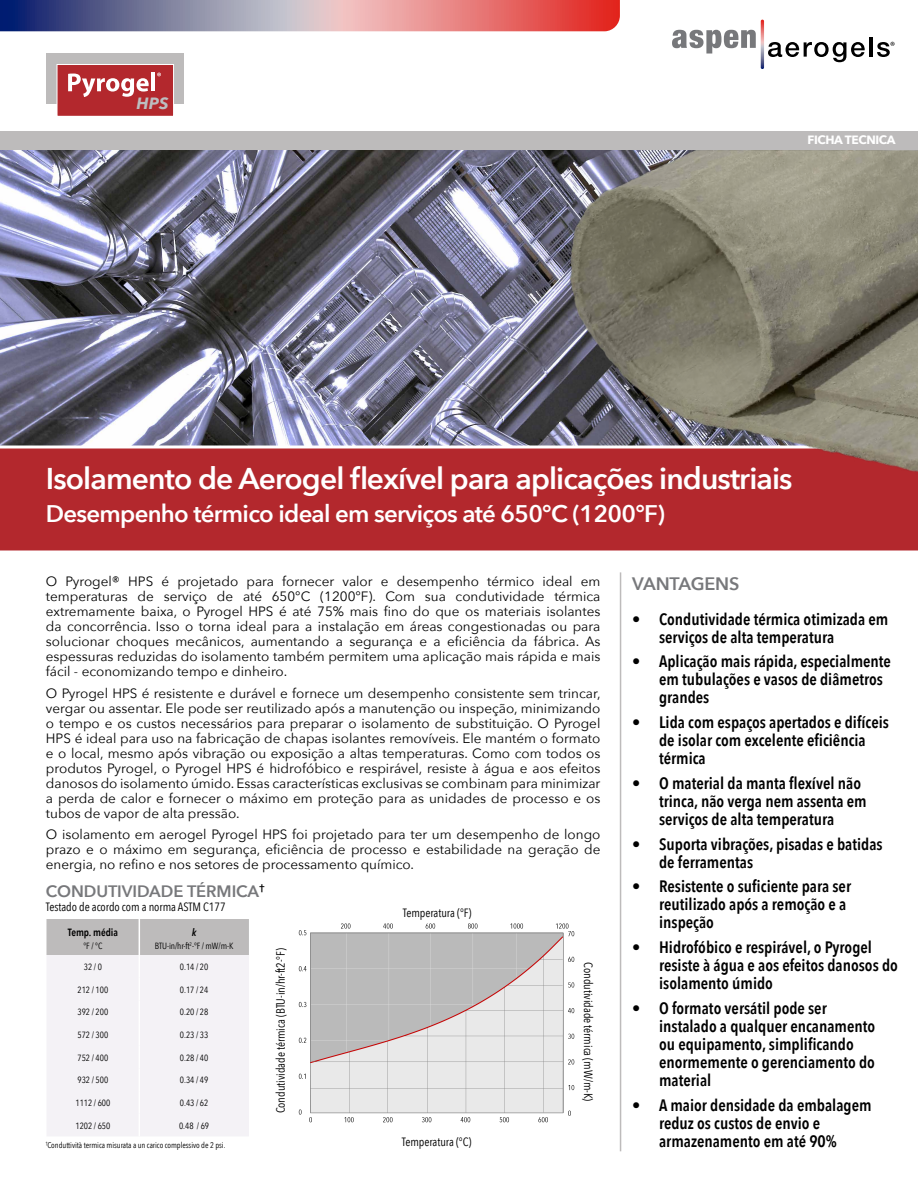
<style>
.page{position:relative;width:918px;height:1188px;background:#fff}
.page>*{position:absolute;margin:0;border:0;box-sizing:border-box;transform-origin:0 0}
.t1{font:600 30px "Avenir Next";letter-spacing:-.03em;color:#fff}
.t2{font:600 24px "Avenir Next";letter-spacing:-.03em;color:#fff}
.t3{font:600 18px "Avenir Next";letter-spacing:-.01em;color:#77787b}
.t4{font:600 16.5px/18px "Avenir Next Condensed";color:#000}
.t5{font:600 16.5px "Avenir Next";letter-spacing:-.005em;color:#77787b}
.t6{font:italic 700 16.2px "Avenir Next";color:#bcbec0}
.t7{font:13.5px/15px "Avenir Next";color:#000;text-align:justify}
.t8{font:12px "Avenir Next Condensed";letter-spacing:-.005em;color:#000}
.t9{font:700 12px "Avenir Next";letter-spacing:-.03em;color:#fff}
.t10{font:600 10.5px "Avenir Next Condensed";letter-spacing:-.005em;color:#000}
.t11{font:italic 600 10.5px "Avenir Next Condensed";color:#000}
.t12{font:9px "Avenir Next Condensed";letter-spacing:-.005em;color:#000}
.t13{font:8.25px "Avenir Next Condensed";letter-spacing:-.005em;color:#000}
</style>
<div class="page">
<img style="left:0;top:150px;width:523px;height:294px">
<svg style="left:672px;top:30px;width:84px;height:24px"></svg>
<svg style="left:768px;top:42px;width:97px;height:20px"></svg>
<hr style="left:869px;top:37px;width:3px;height:20px;background:#000">
<svg style="left:877px;top:42px;width:18px;height:15px"></svg>
<svg style="left:761px;top:20px;width:3px;height:49px"></svg>
<div style="left:46px;top:53px;width:138px;height:50px;background:#bdbbbb"></div>
<div style="left:57px;top:65px;width:117px;height:51px;background:#b3282d"></div>
<div style="left:57px;top:64px;width:117px;height:53px;border:1px solid #fff"></div>
<svg style="left:68px;top:74px;width:81px;height:23px"></svg>
<hr style="left:151px;top:73px;width:4px;height:18px;background:#fff">
<svg style="left:157px;top:73px;width:4px;height:3px"></svg>
<div style="left:0;top:444px;width:918px;height:107px;background:#b3282d"></div>
<svg style="left:0;top:0;width:620px;height:31px;background:#ac7a8c"></svg>
<div style="left:0;top:132px;width:918px;height:18px;background:#bdbbbb"></div>
<img style="left:523px;top:150px;width:395px;height:328px">
<svg style="left:46px;top:919px;width:203px;height:217px"></svg>
<hr style="left:620px;top:572px;width:1px;height:579px;background:#bdbbbb">
<img style="left:298px;top:923px;width:277px;height:200px">
<p class="t6" style="left:137px;top:89px;width:34px">HPS</p>
<p class="t9" style="left:808px;top:129px;width:90px">FICHA TECNICA</p>
<h1 class="t1" style="left:46px;top:453px;width:748px">Isolamento de Aerogel flexível para aplicações industriais</h1>
<h2 class="t2" style="left:46px;top:493px;width:621px">Desempenho térmico ideal em serviços até 650°C (1200°F)</h2>
<p class="t7" style="left:46px;top:573px;width:556px">O Pyrogel® HPS é projetado para fornecer valor e desempenho térmico ideal em temperaturas de serviço de até 650°C (1200°F). Com sua condutividade térmica extremamente baixa, o Pyrogel HPS é até 75% mais fino do que os materiais isolantes da concorrência. Isso o torna ideal para a instalação em áreas congestionadas ou para solucionar choques mecânicos, aumentando a segurança e a eficiência da fábrica. As espessuras reduzidas do isolamento também permitem uma aplicação mais rápida e mais fácil - economizando tempo e dinheiro.</p>
<p class="t7" style="left:46px;top:685px;width:556px">O Pyrogel HPS é resistente e durável e fornece um desempenho consistente sem trincar, vergar ou assentar. Ele pode ser reutilizado após a manutenção ou inspeção, minimizando o tempo e os custos necessários para preparar o isolamento de substituição. O Pyrogel HPS é ideal para uso na fabricação de chapas isolantes removíveis. Ele mantém o formato e o local, mesmo após vibração ou exposição a altas temperaturas. Como com todos os produtos Pyrogel, o Pyrogel HPS é hidrofóbico e respirável, resiste à água e aos efeitos danosos do isolamento úmido. Essas características exclusivas se combinam para minimizar a perda de calor e fornecer o máximo em proteção para as unidades de processo e os tubos de vapor de alta pressão.</p>
<p class="t7" style="left:46px;top:827px;width:556px">O isolamento em aerogel Pyrogel HPS foi projetado para ter um desempenho de longo prazo e o máximo em segurança, eficiência de processo e estabilidade na geração de energia, no refino e nos setores de processamento químico.</p>
<p class="t5" style="left:46px;top:877px;width:220px">CONDUTIVIDADE TÉRMICA<sup>†</sup></p>
<p class="t8" style="left:46px;top:897px;width:181px">Testado de acordo com a norma ASTM C177</p>
<p class="t10" style="left:68px;top:923px;width:52px">Temp. média</p>
<p class="t12" style="left:83px;top:938px;width:20px">°F / °C</p>
<p class="t11" style="left:192px;top:925px;width:6px">k</p>
<p class="t12" style="left:155px;top:938px;width:80px">BTU-in/hr-ft<sup>2</sup>-°F / mW/m-K</p>
<p class="t12" style="left:84px;top:959px;width:20px">32 / 0</p>
<p class="t12" style="left:180px;top:959px;width:30px">0.14 / 20</p>
<p class="t12" style="left:78px;top:982px;width:32px">212 / 100</p>
<p class="t12" style="left:180px;top:982px;width:30px">0.17 / 24</p>
<p class="t12" style="left:78px;top:1005px;width:32px">392 / 200</p>
<p class="t12" style="left:180px;top:1005px;width:30px">0.20 / 28</p>
<p class="t12" style="left:78px;top:1027px;width:32px">572 / 300</p>
<p class="t12" style="left:180px;top:1027px;width:30px">0.23 / 33</p>
<p class="t12" style="left:78px;top:1050px;width:32px">752 / 400</p>
<p class="t12" style="left:180px;top:1050px;width:30px">0.28 / 40</p>
<p class="t12" style="left:78px;top:1073px;width:32px">932 / 500</p>
<p class="t12" style="left:180px;top:1073px;width:30px">0.34 / 49</p>
<p class="t12" style="left:75px;top:1095px;width:36px">1112 / 600</p>
<p class="t12" style="left:180px;top:1095px;width:30px">0.43 / 62</p>
<p class="t12" style="left:75px;top:1118px;width:36px">1202 / 650</p>
<p class="t12" style="left:179px;top:1118px;width:31px">0.48 / 69</p>
<p class="t13" style="left:46px;top:1138px;width:181px"><sup>†</sup>Conduttività termica misurata a un carico complessivo de 2 psi.</p>
<p class="t8" style="left:270px;top:1113px;width:166px;rotate:-90deg">Condutividade térmica (BTU-in/hr-ft2-°F)</p>
<p class="t8" style="left:403px;top:902px;width:70px">Temperatura (°F)</p>
<p class="t8" style="left:402px;top:1131px;width:71px">Temperatura (°C)</p>
<p class="t8" style="left:599px;top:962px;width:141px;rotate:90deg">Condutividade térmica (mW/m-K)</p>
<h3 class="t3" style="left:632px;top:569px;width:109px">VANTAGENS</h3>
<p class="t4" style="left:659px;top:609px;width:231px;text-indent:-27px">• Condutividade térmica otimizada em serviços de alta temperatura</p>
<p class="t4" style="left:659px;top:652px;width:233px;text-indent:-27px">• Aplicação mais rápida, especialmente em tubulações e vasos de diâmetros grandes</p>
<p class="t4" style="left:659px;top:713px;width:231px;text-indent:-27px">• Lida com espaços apertados e difíceis de isolar com excelente eficiência térmica</p>
<p class="t4" style="left:659px;top:774px;width:209px;text-indent:-27px">• O material da manta flexível não trinca, não verga nem assenta em serviços de alta temperatura</p>
<p class="t4" style="left:659px;top:834px;width:225px;text-indent:-27px">• Suporta vibrações, pisadas e batidas de ferramentas</p>
<p class="t4" style="left:659px;top:877px;width:193px;text-indent:-27px">• Resistente o suficiente para ser reutilizado após a remoção e a inspeção</p>
<p class="t4" style="left:659px;top:938px;width:240px;text-indent:-27px">• Hidrofóbico e respirável, o Pyrogel resiste à água e aos efeitos danosos do isolamento úmido</p>
<p class="t4" style="left:659px;top:999px;width:218px;text-indent:-27px">• O formato versátil pode ser instalado a qualquer encanamento ou equipamento, simplificando enormemente o gerenciamento do material</p>
<p class="t4" style="left:659px;top:1095px;width:214px;text-indent:-27px">• A maior densidade da embalagem reduz os custos de envio e armazenamento em até 90%</p>
</div>
